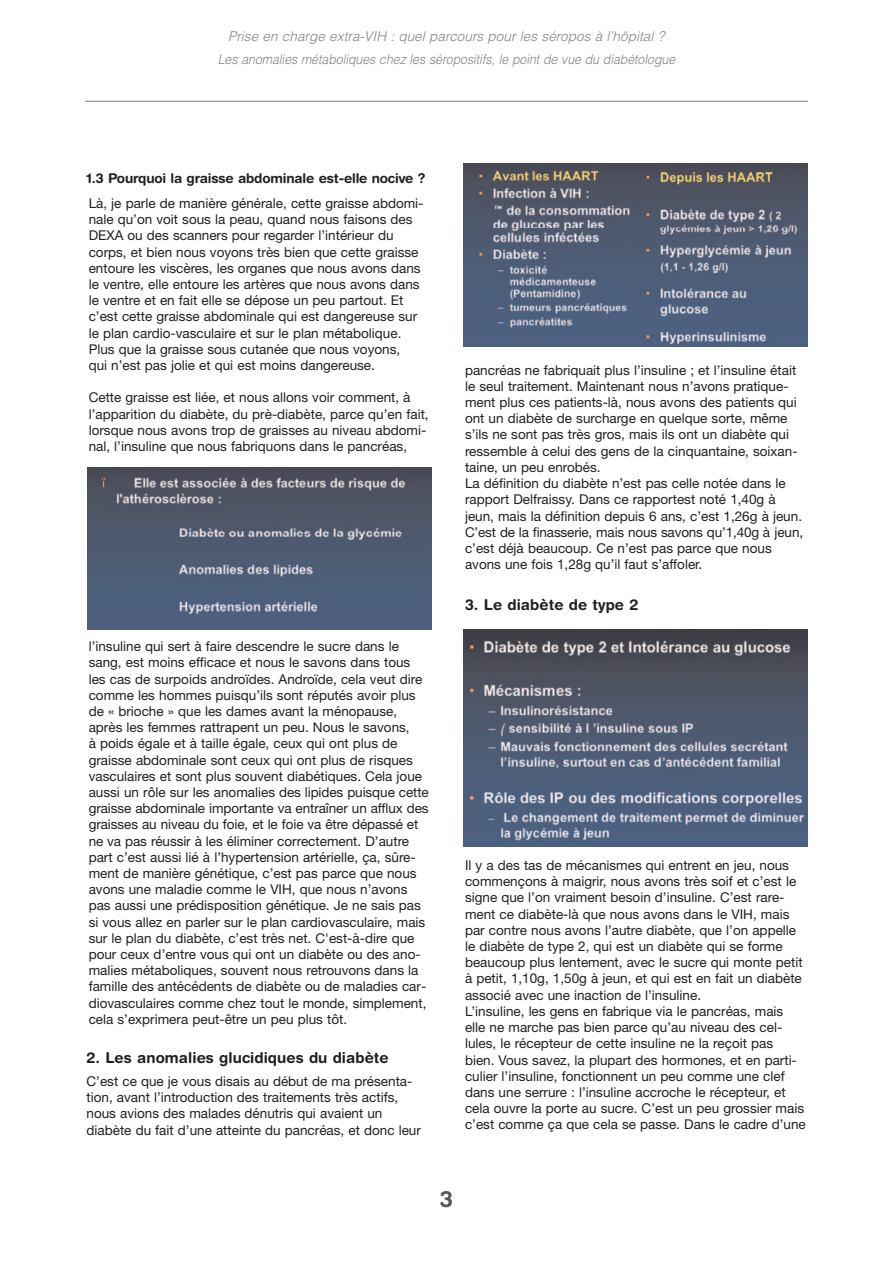
<style>
.page{position:relative;width:893px;height:1263px;background:#fff}
.page>*{position:absolute;margin:0;border:0;box-sizing:border-box;transform-origin:0 0}
.t1{font:700 22.5px "Helvetica Rounded";color:#57585a}
.t2{font:700 15px "Helvetica Rounded";letter-spacing:.005em;color:#231f20}
.t3{font:13.5px/16.2px "Helvetica Neue";color:#231f20}
.t4{font:italic 300 13.5px/22.5px "Helvetica";color:#808285;text-align:center}
.t5{font:700 13.5px "Helvetica Rounded";letter-spacing:-.01em;color:#231f20}
</style>
<div class="page">
<hr style="left:85px;top:101px;width:723px;height:1px;background:#808285">
<img style="left:87px;top:467px;width:345px;height:163px">
<img style="left:463px;top:164px;width:345px;height:183px">
<img style="left:463px;top:630px;width:345px;height:216px">
<p class="t4" style="left:218px;top:27px;width:459px">Prise en charge extra-VIH : quel parcours pour les séropos à l’hôpital ?<br>Les anomalies métaboliques chez les séropositifs, le point de vue du diabétologue</p>
<p class="t5" style="left:87px;top:173px;width:340px">1.3 Pourquoi la graisse abdominale est-elle nocive ?</p>
<p class="t3" style="left:89px;top:196px;width:336px">Là, je parle de manière générale, cette graisse abdomi&shy;nale qu’on voit sous la peau, quand nous faisons des DEXA ou des scanners pour regarder l’intérieur du corps, et bien nous voyons très bien que cette graisse entoure les viscères, les organes que nous avons dans le ventre, elle entoure les artères que nous avons dans le ventre et en fait elle se dépose un peu partout. Et c’est cette graisse abdominale qui est dangereuse sur le plan cardio-vasculaire et sur le plan métabolique.<br>Plus que la graisse sous cutanée que nous voyons,<br>qui n’est pas jolie et qui est moins dangereuse.</p>
<p class="t3" style="left:89px;top:391px;width:341px">Cette graisse est liée, et nous allons voir comment, à l’apparition du diabète, du prè-diabète, parce qu’en fait, lorsque nous avons trop de graisses au niveau abdomi&shy;nal, l’insuline que nous fabriquons dans le pancréas,</p>
<p class="t3" style="left:89px;top:639px;width:342px">l’insuline qui sert à faire descendre le sucre dans le sang, est moins efficace et nous le savons dans tous les cas de surpoids androïdes. Androïde, cela veut dire comme les hommes puisqu’ils sont réputés avoir plus de « brioche » que les dames avant la ménopause, après les femmes rattrapent un peu. Nous le savons,<br>à poids égale et à taille égale, ceux qui ont plus de graisse abdominale sont ceux qui ont plus de risques vasculaires et sont plus souvent diabétiques. Cela joue aussi un rôle sur les anomalies des lipides puisque cette graisse abdominale importante va entraîner un afflux des graisses au niveau du foie, et le foie va être dépassé et ne va pas réussir à les éliminer correctement. D’autre part c’est aussi lié à l’hypertension artérielle, ça, sûre&shy;ment de manière génétique, c’est pas parce que nous avons une maladie comme le VIH, que nous n’avons pas aussi une prédisposition génétique. Je ne sais pas si vous allez en parler sur le plan cardiovasculaire, mais sur le plan du diabète, c’est très net. C'est-à-dire que pour ceux d’entre vous qui ont un diabète ou des ano&shy;malies métaboliques, souvent nous retrouvons dans la famille des antécédents de diabète ou de maladies car&shy;diovasculaires comme chez tout le monde, simplement, cela s’exprimera peut-être un peu plus tôt.</p>
<p class="t2" style="left:87px;top:1052px;width:304px">2. Les anomalies glucidiques du diabète</p>
<p class="t3" style="left:87px;top:1074px;width:336px">C’est ce que je vous disais au début de ma présenta&shy;tion, avant l’introduction des traitements très actifs, nous avions des malades dénutris qui avaient un diabète du fait d’une atteinte du pancréas, et donc leur</p>
<p class="t3" style="left:465px;top:363px;width:340px">pancréas ne fabriquait plus l’insuline ; et l’insuline était le seul traitement. Maintenant nous n’avons pratique&shy;ment plus ces patients-là, nous avons des patients qui ont un diabète de surcharge en quelque sorte, même s’ils ne sont pas très gros, mais ils ont un diabète qui ressemble à celui des gens de la cinquantaine, soixan&shy;taine, un peu enrobés.<br>La définition du diabète n’est pas celle notée dans le rapport Delfraissy. Dans ce rapportest noté 1,40g à jeun, mais la définition depuis 6 ans, c’est 1,26g à jeun.<br>C’est de la finasserie, mais nous savons qu’1,40g à jeun, c’est déjà beaucoup. Ce n’est pas parce que nous avons une fois 1,28g qu’il faut s’affoler.</p>
<p class="t2" style="left:465px;top:599px;width:175px">3. Le diabète de type 2</p>
<p class="t3" style="left:465px;top:858px;width:342px">Il y a des tas de mécanismes qui entrent en jeu, nous commençons à maigrir, nous avons très soif et c’est le signe que l’on vraiment besoin d’insuline. C’est rare&shy;ment ce diabète-là que nous avons dans le VIH, mais par contre nous avons l’autre diabète, que l’on appelle le diabète de type 2, qui est un diabète qui se forme beaucoup plus lentement, avec le sucre qui monte petit à petit, 1,10g, 1,50g à jeun, et qui est en fait un diabète associé avec une inaction de l’insuline.<br>L’insuline, les gens en fabrique via le pancréas, mais elle ne marche pas bien parce qu’au niveau des cel&shy;lules, le récepteur de cette insuline ne la reçoit pas bien. Vous savez, la plupart des hormones, et en parti&shy;culier l’insuline, fonctionnent un peu comme une clef dans une serrure : l’insuline accroche le récepteur, et cela ouvre la porte au sucre. C’est un peu grossier mais c’est comme ça que cela se passe. Dans le cadre d’une</p>
<h1 class="t1" style="left:440px;top:1190px;width:15px">3</h1>
</div>
